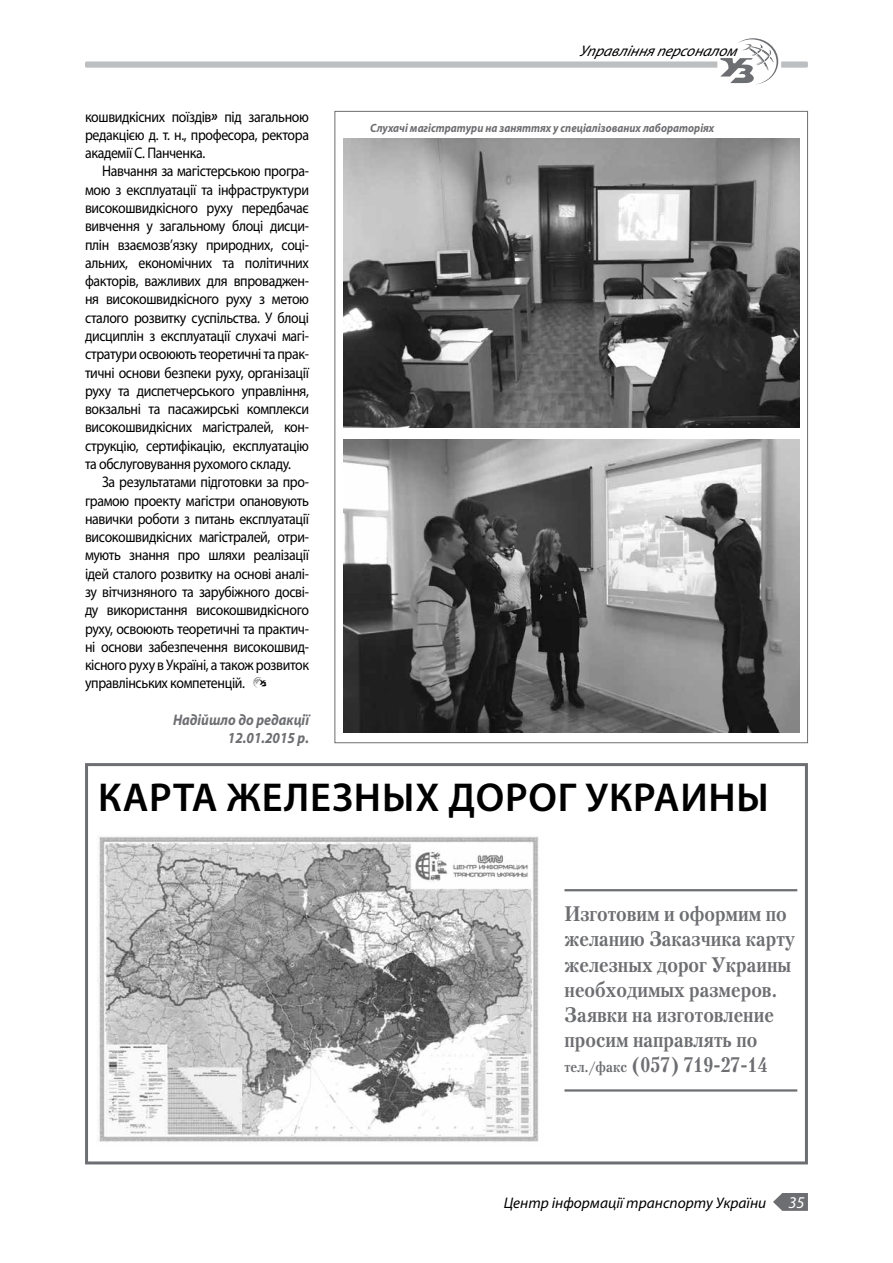
<style>
.page{position:relative;width:893px;height:1263px;background:#fff}
.page>*{position:absolute;margin:0;border:0;box-sizing:border-box;transform-origin:0 0}
.t1{font:600 40.5px "Myriad Pro";letter-spacing:.02em;color:#000}
.t2{font:700 21px/25.2px "Petersburg C";color:#6d6e71;scale:.9 1}
.t3{font:italic 16.5px "Myriad Pro";color:#fff}
.t4{font:15.3px/18.3px "Myriad Pro";letter-spacing:-.025em;color:#000;text-align:justify;scale:.9 1}
.t5{font:italic 15.3px "Myriad Pro";color:#000}
.t6{font:italic 700 15.3px/18.3px "Myriad Pro";color:#6d6e71;text-align:right;scale:.9 1}
.t7{font:italic 700 12px "Myriad Pro";color:#6d6e71;scale:.9 1}
.s1{font-weight:700;font-style:italic}
.s2{font-size:15px}
</style>
<div class="page">
<img style="left:343px;top:139px;width:456px;height:288px">
<img style="left:343px;top:439px;width:456px;height:293px">
<div style="left:85px;top:763px;width:723px;height:401px;border:3px solid #6d6e71"></div>
<img style="left:98px;top:836px;width:441px;height:306px">
<hr style="left:564px;top:889px;width:233px;height:2px;background:#6d6e71">
<hr style="left:564px;top:1089px;width:233px;height:2px;background:#6d6e71">
<div style="left:85px;top:61px;width:723px;height:7px;background:#bcbec0;border-radius:2px"></div>
<div style="left:717px;top:60px;width:64px;height:9px;background:#fff;border-radius:2px"></div>
<svg style="left:720px;top:38px;width:58px;height:46px"></svg>
<svg style="left:773px;top:1193px;width:35px;height:18px"></svg>
<p class="t4" style="left:85px;top:107px;width:250px">кошвидкісних поїздів<span class="s1">»</span> під загальною редакцією д. т. н., професора, ректора академії С. Панченка.</p>
<p class="t4" style="left:85px;top:162px;width:250px;text-indent:17px">Навчання за магістерською програ&shy;мою з експлуатації та інфраструктури високошвидкісного руху передбачає вивчення у загальному блоці дисци&shy;плін взаємозв’язку природних, соці&shy;альних, економічних та політичних факторів, важливих для впроваджен&shy;ня високошвидкісного руху з метою сталого розвитку суспільства. У блоці дисциплін з експлуатації слухачі магі&shy;стратури освоюють теоретичні та прак&shy;тичні основи безпеки руху, організації руху та диспетчерського управління, вокзальні та пасажирські комплекси високошвидкісних магістралей, кон&shy;струкцію, сертифікацію, експлуатацію та обслуговування рухомого складу.</p>
<p class="t4" style="left:85px;top:473px;width:250px;text-indent:17px">За результатами підготовки за про&shy;грамою проекту магістри опановують навички роботи з питань експлуатації високошвидкісних магістралей, отри&shy;мують знання про шляхи реалізації ідей сталого розвитку на основі аналі&shy;зу вітчизняного та зарубіжного досві&shy;ду використання високошвидкісного руху, освоюють теоретичні та практич&shy;ні основи забезпечення високошвид&shy;кісного руху в Україні, а також розвиток управлінських компетенцій.</p>
<p class="t6" style="left:173px;top:710px;width:152px">Надійшло до редакції<br>12.01.2015 р.</p>
<p class="t5" style="left:579px;top:41px;width:164px">Управлінняперсоналом</p>
<p class="t7" style="left:370px;top:120px;width:384px">Слухачі магістратури на заняттях у спеціалізованих лабораторіях</p>
<h1 class="t1" style="left:98px;top:771px;width:672px">Карта железных дорог Украины</h1>
<h2 class="t2" style="left:564px;top:901px;width:258px">Изготовим и оформим по желанию Заказчика карту железных дорог Украины необходимых размеров.<br>Заявки на изготовление просим направлять по <span class="s2">тел./факс</span> (057) 719-27-14</h2>
<p class="t5" style="left:504px;top:1193px;width:264px">Центр інформації транспорту України</p>
<p class="t3" style="left:788px;top:1192px;width:18px">35</p>
</div>
